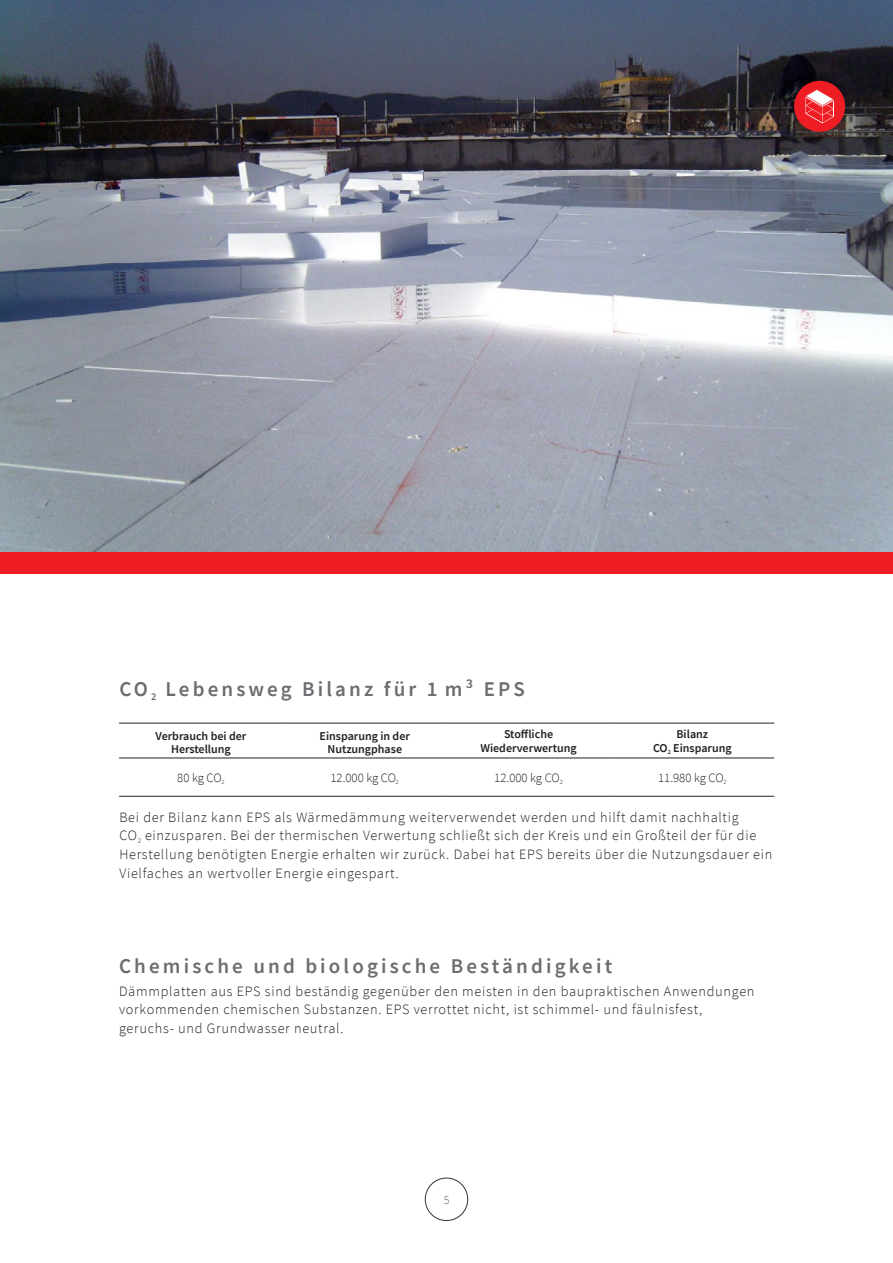
<style>
.page{position:relative;width:893px;height:1263px;background:#fff}
.page>*{position:absolute;margin:0;border:0;box-sizing:border-box;transform-origin:0 0}
.t1{font:600 21px "Source Sans Pro";letter-spacing:.15em;color:#6c6d70}
.t2{font:300 14.25px/18.8px "Source Sans Pro";letter-spacing:.05em;color:#231f20}
.t3{font:300 12.75px "Source Sans Pro";color:#231f20}
.t4{font:600 12px/13.5px "Source Sans Pro";color:#231f20;text-align:center}
.t5{font:300 12px "Source Sans Pro";color:#636366}
</style>
<div class="page">
<div style="left:425px;top:1178px;width:43px;height:43px;border:1px solid #2f3437;border-radius:50%"></div>
<img style="left:0;top:0;width:893px;height:553px">
<svg style="left:119px;top:795px;width:655px;height:1px"></svg>
<hr style="left:119px;top:723px;width:164px;height:1px;background:#231f20">
<hr style="left:283px;top:723px;width:164px;height:1px;background:#231f20">
<hr style="left:447px;top:723px;width:163px;height:1px;background:#231f20">
<hr style="left:610px;top:723px;width:164px;height:1px;background:#231f20">
<hr style="left:119px;top:758px;width:164px;height:1px;background:#231f20">
<hr style="left:283px;top:758px;width:164px;height:1px;background:#231f20">
<hr style="left:447px;top:758px;width:163px;height:1px;background:#231f20">
<hr style="left:610px;top:758px;width:164px;height:1px;background:#231f20">
<hr style="left:119px;top:796px;width:164px;height:1px;background:#231f20">
<hr style="left:283px;top:796px;width:164px;height:1px;background:#231f20">
<hr style="left:447px;top:796px;width:163px;height:1px;background:#231f20">
<hr style="left:610px;top:796px;width:164px;height:1px;background:#231f20">
<div style="left:0;top:553px;width:893px;height:21px;background:#ee1d23"></div>
<div style="left:794px;top:81px;width:51px;height:51px;background:#ee1d23;border-radius:50%"></div>
<svg style="left:805px;top:89px;width:29px;height:34px"></svg>
<h1 class="t1" style="left:119px;top:675px;width:407px">CO<sub>2</sub> Lebensweg Bilanz für 1 m³ EPS</h1>
<p class="t4" style="left:155px;top:729px;width:92px">Verbrauch bei der<br>Herstellung</p>
<p class="t4" style="left:320px;top:729px;width:92px">Einsparung in der<br>Nutzungphase</p>
<p class="t4" style="left:480px;top:727px;width:98px">Stoffliche<br>Wiederverwertung</p>
<p class="t4" style="left:653px;top:727px;width:80px">Bilanz<br>CO<sub>2</sub> Einsparung</p>
<p class="t3" style="left:177px;top:770px;width:49px">80 kg CO<sub>2</sub></p>
<p class="t3" style="left:330px;top:770px;width:70px">12.000 kg CO<sub>2</sub></p>
<p class="t3" style="left:494px;top:770px;width:70px">12.000 kg CO<sub>2</sub></p>
<p class="t3" style="left:658px;top:770px;width:70px">11.980 kg CO<sub>2</sub></p>
<p class="t2" style="left:119px;top:808px;width:654px">Bei der Bilanz kann EPS als Wärmedämmung weiterverwendet werden und hilft damit nachhaltig<br>CO<sub>2</sub> einzusparen. Bei der thermischen Verwertung schließt sich der Kreis und ein Großteil der für die Herstellung benötigten Energie erhalten wir zurück. Dabei hat EPS bereits über die Nutzungsdauer ein Vielfaches an wertvoller Energie eingespart.</p>
<h1 class="t1" style="left:119px;top:952px;width:495px">Chemische und biologische Beständigkeit</h1>
<p class="t2" style="left:119px;top:981px;width:637px">Dämmplatten aus EPS sind beständig gegenüber den meisten in den baupraktischen Anwendungen vorkommenden chemischen Substanzen. EPS verrottet nicht, ist schimmel- und fäulnisfest, geruchs- und Grundwasser neutral.</p>
<p class="t5" style="left:444px;top:1192px;width:7px">5</p>
</div>
